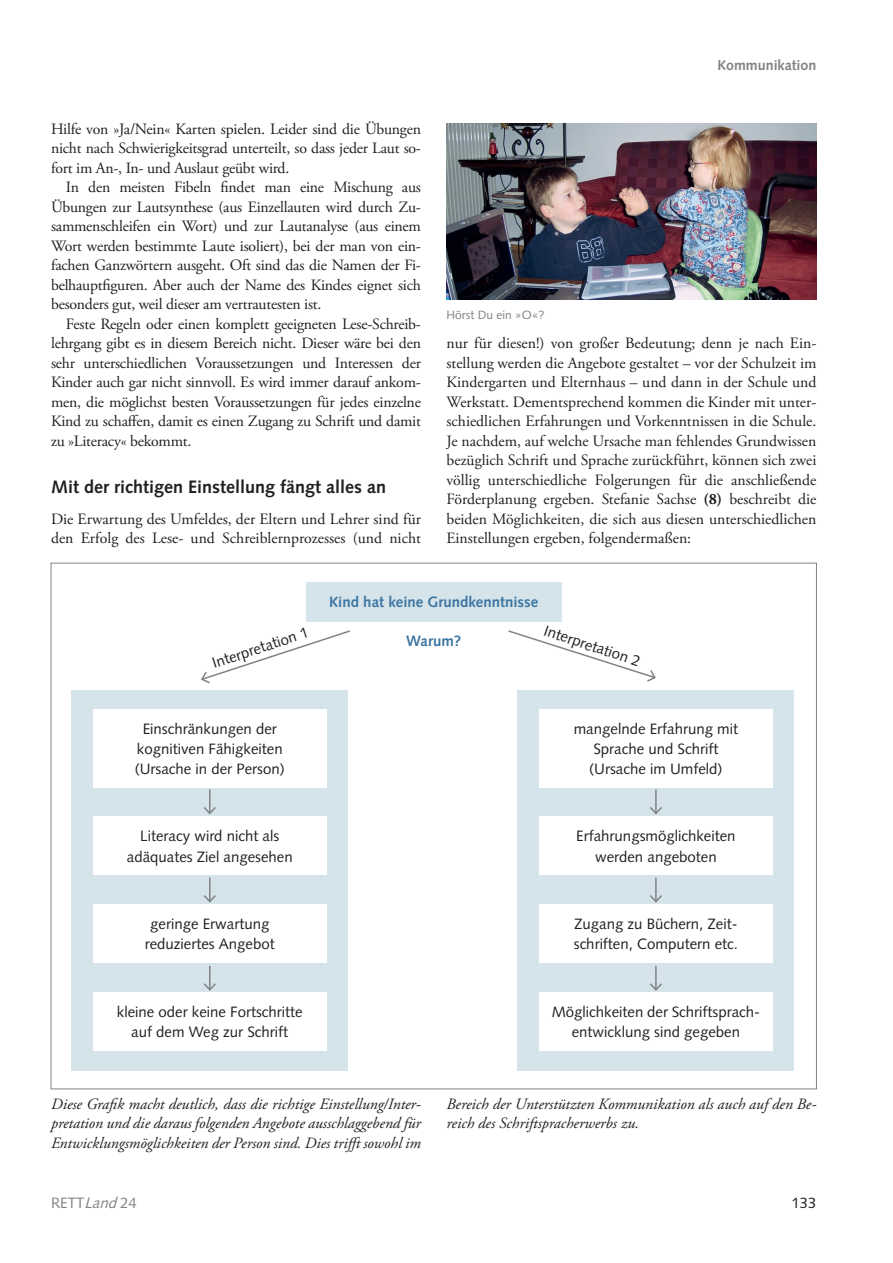
<style>
.page{position:relative;width:893px;height:1263px;background:#fff}
.page>*{position:absolute;margin:0;border:0;box-sizing:border-box;transform-origin:0 0}
.t1{font:700 18px "Syntax LT Std";color:#231f20}
.t2{font:15.75px/19.5px "Adobe Garamond Pro";letter-spacing:-.01em;color:#231f20;text-align:justify}
.t3{font:italic 15.75px/19.5px "Adobe Garamond Pro";color:#231f20;text-align:justify}
.t4{font:15px/20.2px "Syntax LT Std";color:#231f20;text-align:center}
.t5{font:700 15px "Syntax LT Std";color:#3d76a1}
.t6{font:15px "Syntax LT Std";color:#808285}
.t7{font:700 14.25px "Syntax LT Std";color:#808285}
.t8{font:12px "Syntax LT Std";color:#808285}
.s1{font-weight:700}
.s2{font-style:italic}
</style>
<div class="page">
<img style="left:446px;top:124px;width:370px;height:175px">
<div style="left:306px;top:582px;width:255px;height:39px;background:#d5e3ea"></div>
<div style="left:72px;top:690px;width:276px;height:380px;background:#d5e3ea"></div>
<div style="left:518px;top:690px;width:276px;height:380px;background:#d5e3ea"></div>
<div style="left:93px;top:709px;width:234px;height:78px;background:#fff"></div>
<div style="left:539px;top:709px;width:234px;height:78px;background:#fff"></div>
<div style="left:93px;top:817px;width:234px;height:58px;background:#fff"></div>
<div style="left:539px;top:817px;width:234px;height:58px;background:#fff"></div>
<div style="left:93px;top:904px;width:234px;height:59px;background:#fff"></div>
<div style="left:539px;top:904px;width:234px;height:59px;background:#fff"></div>
<div style="left:93px;top:992px;width:234px;height:59px;background:#fff"></div>
<div style="left:539px;top:992px;width:234px;height:59px;background:#fff"></div>
<svg style="left:201px;top:630px;width:149px;height:54px"></svg>
<svg style="left:508px;top:630px;width:148px;height:52px"></svg>
<hr style="left:209px;top:789px;width:2px;height:24px;background:#808285">
<svg style="left:204px;top:805px;width:12px;height:10px"></svg>
<hr style="left:655px;top:789px;width:2px;height:24px;background:#808285">
<svg style="left:650px;top:805px;width:12px;height:10px"></svg>
<hr style="left:209px;top:878px;width:2px;height:23px;background:#808285">
<svg style="left:204px;top:893px;width:12px;height:10px"></svg>
<hr style="left:655px;top:878px;width:2px;height:23px;background:#808285">
<svg style="left:650px;top:893px;width:12px;height:10px"></svg>
<hr style="left:209px;top:966px;width:2px;height:24px;background:#808285">
<svg style="left:203px;top:982px;width:13px;height:9px"></svg>
<hr style="left:655px;top:966px;width:2px;height:24px;background:#808285">
<svg style="left:650px;top:982px;width:12px;height:9px"></svg>
<p class="t2" style="left:51px;top:119px;width:371px">Hilfe von »Ja/Nein« Karten spielen. Leider sind die Übungen nicht nach Schwierigkeitsgrad unterteilt, so dass jeder Laut so&shy;fort im An-, In- und Auslaut geübt wird.</p>
<p class="t2" style="left:51px;top:178px;width:371px;text-indent:15px">In den meisten Fibeln findet man eine Mischung aus Übungen zur Lautsynthese (aus Einzellauten wird durch Zu&shy;sammenschleifen ein Wort) und zur Lautanalyse (aus einem Wort werden bestimmte Laute isoliert), bei der man von ein&shy;fachen Ganzwörtern ausgeht. Oft sind das die Namen der Fi&shy;belhauptfiguren. Aber auch der Name des Kindes eignet sich besonders gut, weil dieser am vertrautesten ist.</p>
<p class="t2" style="left:51px;top:314px;width:371px;text-indent:15px">Feste Regeln oder einen komplett geeigneten Lese-Schreib&shy;lehrgang gibt es in diesem Bereich nicht. Dieser wäre bei den sehr unterschiedlichen Voraussetzungen und Interessen der Kinder auch gar nicht sinnvoll. Es wird immer darauf ankom&shy;men, die möglichst besten Voraussetzungen für jedes einzelne Kind zu schaffen, damit es einen Zugang zu Schrift und damit zu »Literacy« bekommt.</p>
<p class="t1" style="left:51px;top:476px;width:337px">Mit der richtigen Einstellung fängt alles an</p>
<p class="t2" style="left:51px;top:509px;width:371px">Die Erwartung des Umfeldes, der Eltern und Lehrer sind für den Erfolg des Lese- und Schreiblernprozesses (und nicht</p>
<p class="t8" style="left:446px;top:308px;width:100px">Hörst Du ein »O«?</p>
<p class="t7" style="left:717px;top:57px;width:100px">Kommunikation</p>
<p class="t2" style="left:446px;top:334px;width:371px">nur für diesen!) von großer Bedeutung; denn je nach Ein&shy;stellung werden die Angebote gestaltet – vor der Schulzeit im Kindergarten und Elternhaus – und dann in der Schule und Werkstatt. Dementsprechend kommen die Kinder mit unter&shy;schiedlichen Erfahrungen und Vorkenntnissen in die Schule.<br>Je nachdem, auf welche Ursache man fehlendes Grundwissen bezüglich Schrift und Sprache zurückführt, können sich zwei völlig unterschiedliche Folgerungen für die anschließende Förderplanung ergeben. Stefanie Sachse <span class="s1">(8)</span> beschreibt die beiden Möglichkeiten, die sich aus diesen unterschiedlichen Einstellungen ergeben, folgendermaßen:</p>
<p class="t5" style="left:329px;top:594px;width:211px">Kind hat keine Grundkenntnisse</p>
<p class="t5" style="left:406px;top:633px;width:57px">Warum?</p>
<p class="t4" style="left:209px;top:654px;width:102px;rotate:-18deg">Interpretation 1</p>
<p class="t4" style="left:547px;top:621px;width:102px;rotate:18deg">Interpretation 2</p>
<p class="t4" style="left:135px;top:718px;width:152px">Einschränkungen der kognitiven Fähigkeiten (Ursache in der Person)</p>
<p class="t4" style="left:574px;top:718px;width:166px">mangelnde Erfahrung mit<br>Sprache und Schrift (Ursache im Umfeld)</p>
<p class="t4" style="left:127px;top:826px;width:167px">Literacy wird nicht als adäquates Ziel angesehen</p>
<p class="t4" style="left:576px;top:826px;width:161px">Erfahrungsmöglichkeiten werden angeboten</p>
<p class="t4" style="left:145px;top:914px;width:131px">geringe Erwartung reduziertes Angebot</p>
<p class="t4" style="left:574px;top:914px;width:166px;text-align:left">Zugang zu Büchern, Zeit&shy;schriften, Computern etc.</p>
<p class="t4" style="left:117px;top:1002px;width:187px">kleine oder keine Fortschritte auf dem Weg zur Schrift</p>
<p class="t4" style="left:552px;top:1002px;width:210px">Möglichkeiten der Schriftsprach&shy;entwicklung sind gegeben</p>
<p class="t3" style="left:51px;top:1094px;width:371px">Diese Grafik macht deutlich, dass die richtige Einstellung/Inter&shy;pretation und die daraus folgenden Angebote ausschlaggebend für Entwicklungsmöglichkeiten der Person sind. Dies trifft sowohl im</p>
<p class="t3" style="left:446px;top:1094px;width:371px">Bereich der Unterstützten Kommunikation als auch auf den Be&shy;reich des Schriftspracherwerbs zu.</p>
<p class="t6" style="left:51px;top:1194px;width:87px">RETT<span class="s2">Land</span>24</p>
<p class="t4" style="left:791px;top:1193px;width:27px">133</p>
</div>
